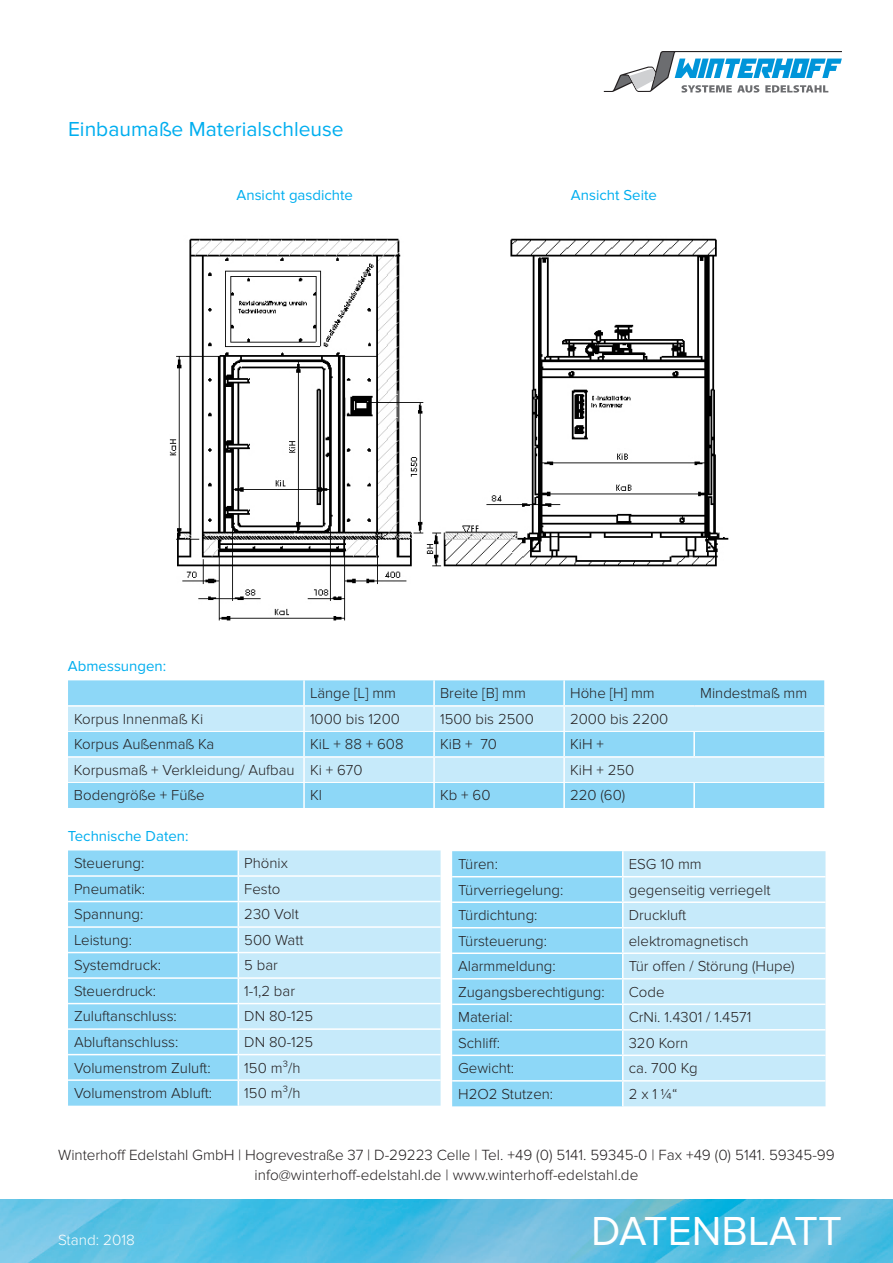
<style>
.page{position:relative;width:893px;height:1263px;background:#fff}
.page>*{position:absolute;margin:0;border:0;box-sizing:border-box;transform-origin:0 0}
.t1{font:42px "Proxima Nova";color:#fff}
.t2{font:21px "Proxima Nova";color:#00aeef}
.t3{font:300 15.3px/19.5px "Proxima Nova";color:#231f20;text-align:center}
.t4{font:300 15.3px "Proxima Nova";color:#fff}
.t5{font:300 15px "Proxima Nova";color:#231f20}
.t6{font:15px "Proxima Nova";color:#00aeef}
</style>
<div class="page">
<div style="left:68px;top:680px;width:756px;height:128px;background:#8dd7f7"></div>
<svg style="left:68px;top:707px;width:756px;height:75px;background:#b3e3f9"></svg>
<hr style="left:303px;top:680px;width:2px;height:25px;background:#fff">
<hr style="left:433px;top:680px;width:2px;height:25px;background:#fff">
<hr style="left:563px;top:680px;width:2px;height:25px;background:#fff">
<hr style="left:68px;top:705px;width:236px;height:2px;background:#fff">
<hr style="left:304px;top:705px;width:130px;height:2px;background:#fff">
<hr style="left:303px;top:707px;width:2px;height:24px;background:#fff">
<hr style="left:434px;top:705px;width:130px;height:2px;background:#fff">
<hr style="left:433px;top:707px;width:2px;height:24px;background:#fff">
<hr style="left:564px;top:705px;width:130px;height:2px;background:#fff">
<hr style="left:563px;top:707px;width:2px;height:24px;background:#fff">
<hr style="left:694px;top:705px;width:130px;height:2px;background:#fff">
<hr style="left:303px;top:732px;width:2px;height:24px;background:#fff">
<hr style="left:433px;top:732px;width:2px;height:24px;background:#fff">
<hr style="left:563px;top:732px;width:2px;height:24px;background:#fff">
<hr style="left:303px;top:758px;width:2px;height:24px;background:#fff">
<hr style="left:433px;top:758px;width:2px;height:24px;background:#fff">
<hr style="left:563px;top:758px;width:2px;height:24px;background:#fff">
<hr style="left:303px;top:783px;width:2px;height:25px;background:#fff">
<hr style="left:433px;top:783px;width:2px;height:25px;background:#fff">
<hr style="left:563px;top:783px;width:2px;height:25px;background:#fff">
<hr style="left:68px;top:731px;width:236px;height:1px;background:#fff">
<hr style="left:304px;top:731px;width:130px;height:1px;background:#fff">
<hr style="left:434px;top:731px;width:130px;height:1px;background:#fff">
<hr style="left:564px;top:731px;width:130px;height:1px;background:#fff">
<hr style="left:694px;top:731px;width:130px;height:1px;background:#fff">
<hr style="left:693px;top:732px;width:2px;height:24px;background:#fff">
<hr style="left:68px;top:756px;width:236px;height:2px;background:#fff">
<hr style="left:304px;top:756px;width:130px;height:2px;background:#fff">
<hr style="left:434px;top:756px;width:130px;height:2px;background:#fff">
<hr style="left:564px;top:756px;width:130px;height:2px;background:#fff">
<hr style="left:694px;top:756px;width:130px;height:2px;background:#fff">
<hr style="left:68px;top:782px;width:236px;height:1px;background:#fff">
<hr style="left:304px;top:782px;width:130px;height:1px;background:#fff">
<hr style="left:434px;top:782px;width:130px;height:1px;background:#fff">
<hr style="left:564px;top:782px;width:130px;height:1px;background:#fff">
<hr style="left:694px;top:782px;width:130px;height:1px;background:#fff">
<hr style="left:693px;top:783px;width:2px;height:25px;background:#fff">
<div style="left:239px;top:850px;width:202px;height:256px;background:#c6eafa"></div>
<div style="left:68px;top:850px;width:171px;height:256px;background:#8dd7f7"></div>
<hr style="left:68px;top:875px;width:170px;height:2px;background:#fff">
<hr style="left:238px;top:875px;width:203px;height:2px;background:#fff">
<hr style="left:68px;top:901px;width:170px;height:1px;background:#fff">
<hr style="left:238px;top:901px;width:203px;height:1px;background:#fff">
<hr style="left:68px;top:926px;width:170px;height:2px;background:#fff">
<hr style="left:238px;top:926px;width:203px;height:2px;background:#fff">
<hr style="left:68px;top:952px;width:170px;height:1px;background:#fff">
<hr style="left:238px;top:952px;width:203px;height:1px;background:#fff">
<hr style="left:68px;top:977px;width:170px;height:2px;background:#fff">
<hr style="left:238px;top:977px;width:203px;height:2px;background:#fff">
<hr style="left:68px;top:1003px;width:170px;height:1px;background:#fff">
<hr style="left:238px;top:1003px;width:203px;height:1px;background:#fff">
<hr style="left:68px;top:1028px;width:170px;height:2px;background:#fff">
<hr style="left:238px;top:1028px;width:203px;height:2px;background:#fff">
<hr style="left:68px;top:1054px;width:170px;height:1px;background:#fff">
<hr style="left:238px;top:1054px;width:203px;height:1px;background:#fff">
<hr style="left:68px;top:1079px;width:170px;height:2px;background:#fff">
<hr style="left:238px;top:1079px;width:203px;height:2px;background:#fff">
<div style="left:623px;top:851px;width:202px;height:255px;background:#c6eafa"></div>
<div style="left:452px;top:851px;width:171px;height:255px;background:#8dd7f7"></div>
<hr style="left:452px;top:876px;width:171px;height:1px;background:#fff">
<hr style="left:623px;top:876px;width:202px;height:1px;background:#fff">
<hr style="left:452px;top:901px;width:171px;height:2px;background:#fff">
<hr style="left:623px;top:901px;width:202px;height:2px;background:#fff">
<hr style="left:452px;top:927px;width:171px;height:1px;background:#fff">
<hr style="left:623px;top:927px;width:202px;height:1px;background:#fff">
<hr style="left:452px;top:952px;width:171px;height:2px;background:#fff">
<hr style="left:623px;top:952px;width:202px;height:2px;background:#fff">
<hr style="left:452px;top:978px;width:171px;height:1px;background:#fff">
<hr style="left:623px;top:978px;width:202px;height:1px;background:#fff">
<hr style="left:452px;top:1003px;width:171px;height:2px;background:#fff">
<hr style="left:623px;top:1003px;width:202px;height:2px;background:#fff">
<hr style="left:452px;top:1029px;width:171px;height:1px;background:#fff">
<hr style="left:623px;top:1029px;width:202px;height:1px;background:#fff">
<hr style="left:452px;top:1054px;width:171px;height:2px;background:#fff">
<hr style="left:623px;top:1054px;width:202px;height:2px;background:#fff">
<hr style="left:452px;top:1080px;width:171px;height:1px;background:#fff">
<hr style="left:623px;top:1080px;width:202px;height:1px;background:#fff">
<img style="left:169px;top:238px;width:560px;height:383px">
<svg style="left:604px;top:51px;width:238px;height:42px"></svg>
<img style="left:0;top:1199px;width:893px;height:64px">
<h2 class="t2" style="left:68px;top:117px;width:277px">Einbaumaße Materialschleuse</h2>
<p class="t6" style="left:237px;top:186px;width:118px">Ansicht gasdichte</p>
<p class="t6" style="left:571px;top:186px;width:87px">Ansicht Seite</p>
<p class="t6" style="left:68px;top:657px;width:100px">Abmessungen:</p>
<p class="t5" style="left:310px;top:685px;width:88px">Länge [L] mm</p>
<p class="t5" style="left:440px;top:685px;width:87px">Breite [B] mm</p>
<p class="t5" style="left:570px;top:685px;width:86px">Höhe [H] mm</p>
<p class="t5" style="left:700px;top:685px;width:109px">Mindestmaß mm</p>
<p class="t5" style="left:74px;top:710px;width:131px">Korpus Innenmaß Ki</p>
<p class="t5" style="left:310px;top:710px;width:91px">1000 bis 1200</p>
<p class="t5" style="left:440px;top:710px;width:95px">1500 bis 2500</p>
<p class="t5" style="left:570px;top:710px;width:100px">2000 bis 2200</p>
<p class="t5" style="left:74px;top:736px;width:142px">Korpus Außenmaß Ka</p>
<p class="t5" style="left:310px;top:736px;width:95px">KiL + 88 + 608</p>
<p class="t5" style="left:440px;top:736px;width:58px">KiB + 70</p>
<p class="t5" style="left:570px;top:736px;width:35px">KiH +</p>
<p class="t5" style="left:74px;top:761px;width:290px">Korpusmaß + Verkleidung/ Aufbau Ki + 670</p>
<p class="t5" style="left:570px;top:761px;width:66px">KiH + 250</p>
<p class="t5" style="left:74px;top:787px;width:132px">Bodengröße + Füße</p>
<p class="t5" style="left:310px;top:787px;width:13px">Kl</p>
<p class="t5" style="left:440px;top:787px;width:52px">Kb + 60</p>
<p class="t5" style="left:570px;top:787px;width:57px">220 (60)</p>
<p class="t6" style="left:68px;top:827px;width:122px">Technische Daten:</p>
<p class="t5" style="left:74px;top:855px;width:72px">Steuerung:</p>
<p class="t5" style="left:244px;top:855px;width:45px">Phönix</p>
<p class="t5" style="left:74px;top:880px;width:73px">Pneumatik:</p>
<p class="t5" style="left:244px;top:880px;width:38px">Festo</p>
<p class="t5" style="left:74px;top:906px;width:71px">Spannung:</p>
<p class="t5" style="left:244px;top:906px;width:56px">230 Volt</p>
<p class="t5" style="left:74px;top:931px;width:59px">Leistung:</p>
<p class="t5" style="left:244px;top:931px;width:61px">500 Watt</p>
<p class="t5" style="left:74px;top:957px;width:88px">Systemdruck:</p>
<p class="t5" style="left:244px;top:957px;width:35px">5 bar</p>
<p class="t5" style="left:74px;top:982px;width:84px">Steuerdruck:</p>
<p class="t5" style="left:244px;top:982px;width:52px">1-1,2 bar</p>
<p class="t5" style="left:74px;top:1008px;width:104px">Zuluftanschluss:</p>
<p class="t5" style="left:244px;top:1008px;width:71px">DN 80-125</p>
<p class="t5" style="left:74px;top:1033px;width:106px">Abluftanschluss:</p>
<p class="t5" style="left:244px;top:1033px;width:71px">DN 80-125</p>
<p class="t5" style="left:74px;top:1059px;width:138px">Volumenstrom Zuluft:</p>
<p class="t5" style="left:244px;top:1059px;width:58px">150 m³/h</p>
<p class="t5" style="left:74px;top:1084px;width:140px">Volumenstrom Abluft:</p>
<p class="t5" style="left:244px;top:1084px;width:58px">150 m³/h</p>
<p class="t5" style="left:458px;top:855px;width:41px">Türen:</p>
<p class="t5" style="left:629px;top:855px;width:75px">ESG 10 mm</p>
<p class="t5" style="left:458px;top:881px;width:107px">Türverriegelung:</p>
<p class="t5" style="left:629px;top:881px;width:143px">gegenseitig verriegelt</p>
<p class="t5" style="left:458px;top:906px;width:81px">Türdichtung:</p>
<p class="t5" style="left:629px;top:906px;width:59px">Druckluft</p>
<p class="t5" style="left:458px;top:932px;width:90px">Türsteuerung:</p>
<p class="t5" style="left:629px;top:932px;width:121px">elektromagnetisch</p>
<p class="t5" style="left:458px;top:957px;width:99px">Alarmmeldung:</p>
<p class="t5" style="left:629px;top:957px;width:167px">Tür offen / Störung (Hupe)</p>
<p class="t5" style="left:458px;top:983px;width:148px">Zugangsberechtigung:</p>
<p class="t5" style="left:629px;top:983px;width:37px">Code</p>
<p class="t5" style="left:458px;top:1008px;width:56px">Material:</p>
<p class="t5" style="left:629px;top:1008px;width:124px">CrNi. 1.4301 / 1.4571</p>
<p class="t5" style="left:458px;top:1034px;width:43px">Schliff:</p>
<p class="t5" style="left:629px;top:1034px;width:61px">320 Korn</p>
<p class="t5" style="left:458px;top:1059px;width:58px">Gewicht:</p>
<p class="t5" style="left:629px;top:1059px;width:70px">ca. 700 Kg</p>
<p class="t5" style="left:458px;top:1085px;width:97px">H2O2 Stutzen:</p>
<p class="t5" style="left:629px;top:1085px;width:50px">2 x 1 ¼“</p>
<p class="t3" style="left:58px;top:1145px;width:778px">Winterhoff Edelstahl GmbH | Hogrevestraße 37 | D-29223 Celle | Tel. +49 (0) 5141. 59345-0 | Fax +49 (0) 5141. 59345-99 info@winterhoff-edelstahl.de | www.winterhoff-edelstahl.de</p>
<p class="t4" style="left:58px;top:1231px;width:78px">Stand: 2018</p>
<h1 class="t1" style="left:591px;top:1207px;width:252px">DATENBLATT</h1>
</div>
